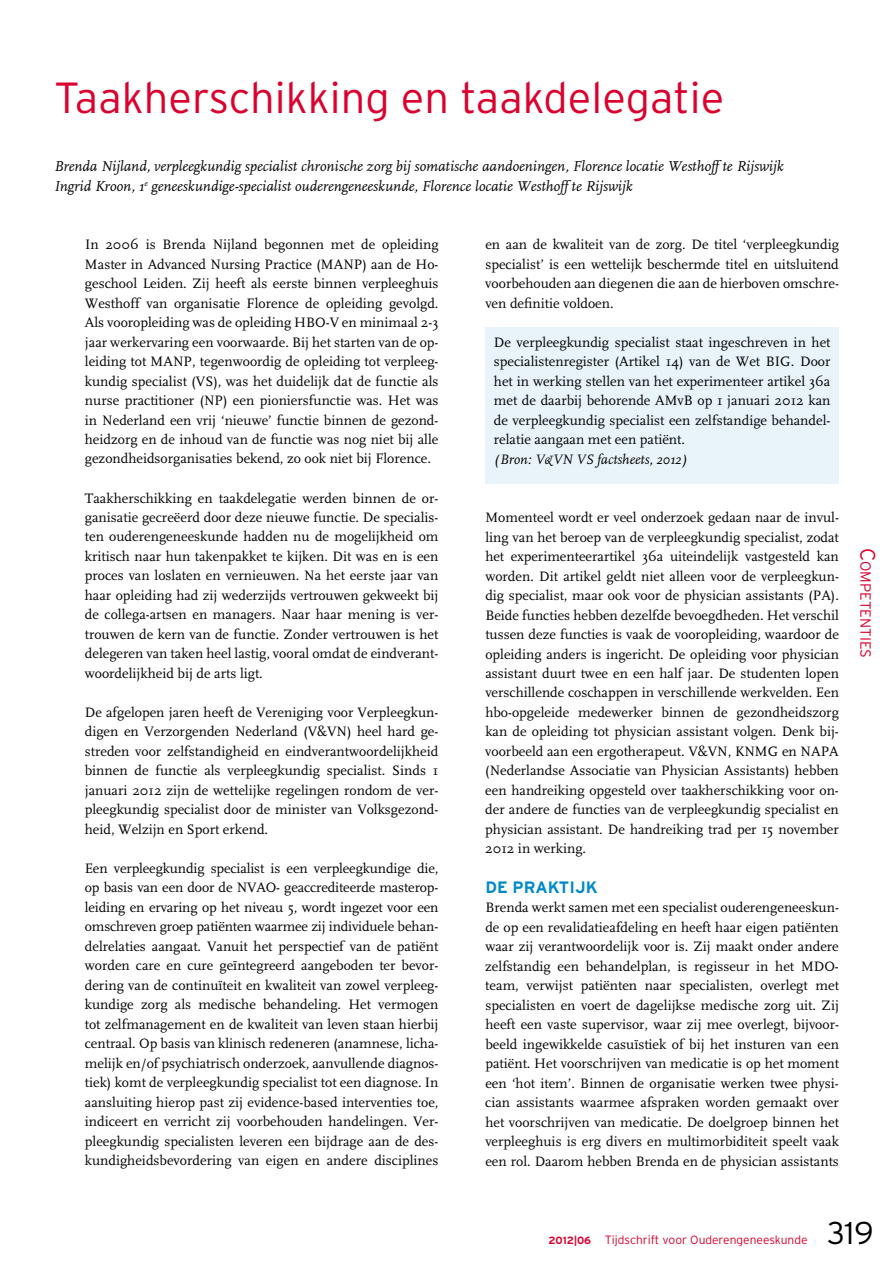
<style>
.page{position:relative;width:893px;height:1263px;background:#fff}
.page>*{position:absolute;margin:0;border:0;box-sizing:border-box;transform-origin:0 0}
.t1{font:300 43.5px "Interstate";color:#dc002e}
.t2{font:300 31.5px "Interstate";color:#000}
.t3{font:700 16.5px "Interstate";color:#008ac9}
.t4{font:italic 15px/19.5px "FF Scala";color:#000}
.t5{font:300 14.7px "Interstate";color:#dc002e}
.t6{font:14.25px/19.5px "FF Scala";color:#000;text-align:justify}
.t7{font:italic 14.25px "FF Scala";color:#000}
.t8{font:300 12px "Interstate";color:#dc002e}
.s1{font-size:21px}
.s2{font-weight:700;font-size:10.5px}
</style>
<div class="page">
<div style="left:485px;top:327px;width:354px;height:156px;background:#e9f3fa"></div>
<h1 class="t1" style="left:54px;top:73px;width:672px">Taakherschikking en taakdelegatie</h1>
<p class="t4" style="left:54px;top:157px;width:731px">Brenda Nijland, verpleegkundig specialist chronische zorg bij somatische aandoeningen, Florence locatie Westhoff te Rijswijk<br>Ingrid Kroon, 1<sup>e</sup> geneeskundige-specialist ouderengeneeskunde, Florence locatie Westhoff te Rijswijk</p>
<p class="t6" style="left:85px;top:235px;width:355px">In 2006 is Brenda Nijland begonnen met de opleiding Master in Advanced Nursing Practice (MANP) aan de Ho&shy;geschool Leiden. Zij heeft als eerste binnen verpleeghuis Westhoff van organisatie Florence de opleiding gevolgd.<br>Als vooropleiding was de opleiding HBO-V en minimaal 2-3 jaar werkervaring een voorwaarde. Bij het starten van de op&shy;leiding tot MANP, tegenwoordig de opleiding tot verpleeg&shy;kundig specialist (VS), was het duidelijk dat de functie als nurse practitioner (NP) een pioniersfunctie was. Het was in Nederland een vrij ‘nieuwe’ functie binnen de gezond&shy;heidzorg en de inhoud van de functie was nog niet bij alle gezondheidsorganisaties bekend, zo ook niet bij Florence.</p>
<p class="t6" style="left:85px;top:488px;width:355px">Taakherschikking en taakdelegatie werden binnen de or&shy;ganisatie gecreëerd door deze nieuwe functie. De specialis&shy;ten ouderengeneeskunde hadden nu de mogelijkheid om kritisch naar hun takenpakket te kijken. Dit was en is een proces van loslaten en vernieuwen. Na het eerste jaar van haar opleiding had zij wederzijds vertrouwen gekweekt bij de collega-artsen en managers. Naar haar mening is ver&shy;trouwen de kern van de functie. Zonder vertrouwen is het delegeren van taken heel lastig, vooral omdat de eindverant&shy;woordelijkheid bij de arts ligt.</p>
<p class="t6" style="left:85px;top:703px;width:355px">De afgelopen jaren heeft de Vereniging voor Verpleegkun&shy;digen en Verzorgenden Nederland (V&amp;VN) heel hard ge&shy;streden voor zelfstandigheid en eindverantwoordelijkheid binnen de functie als verpleegkundig specialist. Sinds 1 januari 2012 zijn de wettelijke regelingen rondom de ver&shy;pleegkundig specialist door de minister van Volksgezond&shy;heid, Welzijn en Sport erkend.</p>
<p class="t6" style="left:85px;top:859px;width:355px">Een verpleegkundig specialist is een verpleegkundige die, op basis van een door de NVAO- geaccrediteerde masterop&shy;leiding en ervaring op het niveau 5, wordt ingezet voor een omschreven groep patiënten waarmee zij individuele behan&shy;delrelaties aangaat. Vanuit het perspectief van de patiënt worden care en cure geïntegreerd aangeboden ter bevor&shy;dering van de continuïteit en kwaliteit van zowel verpleeg&shy;kundige zorg als medische behandeling. Het vermogen tot zelfmanagement en de kwaliteit van leven staan hierbij centraal. Op basis van klinisch redeneren (anamnese, licha&shy;melijk en/of psychiatrisch onderzoek, aanvullende diagnos&shy;tiek) komt de verpleegkundig specialist tot een diagnose. In aansluiting hierop past zij evidence-based interventies toe, indiceert en verricht zij voorbehouden handelingen. Ver&shy;pleegkundig specialisten leveren een bijdrage aan de des&shy;kundigheidsbevordering van eigen en andere disciplines</p>
<p class="t6" style="left:485px;top:235px;width:355px">en aan de kwaliteit van de zorg. De titel ‘verpleegkundig specialist’ is een wettelijk beschermde titel en uitsluitend voorbehouden aan diegenen die aan de hierboven omschre&shy;ven definitie voldoen.</p>
<p class="t6" style="left:494px;top:332px;width:338px">De verpleegkundig specialist staat ingeschreven in het specialistenregister (Artikel 14) van de Wet BIG. Door het in werking stellen van het experimenteer artikel 36a met de daarbij behorende AMvB op 1 januari 2012 kan de verpleegkundig specialist een zelfstandige behandel&shy;relatie aangaan met een patiënt.</p>
<p class="t7" style="left:494px;top:451px;width:195px">(Bron: V&amp;VN VS factsheets, 2012)</p>
<p class="t6" style="left:485px;top:508px;width:355px">Momenteel wordt er veel onderzoek gedaan naar de invul&shy;ling van het beroep van de verpleegkundig specialist, zodat het experimenteerartikel 36a uiteindelijk vastgesteld kan worden. Dit artikel geldt niet alleen voor de verpleegkun&shy;dig specialist, maar ook voor de physician assistants (PA).<br>Beide functies hebben dezelfde bevoegdheden. Het verschil tussen deze functies is vaak de vooropleiding, waardoor de opleiding anders is ingericht. De opleiding voor physician assistant duurt twee en een half jaar. De studenten lopen verschillende coschappen in verschillende werkvelden. Een hbo-opgeleide medewerker binnen de gezondheidszorg kan de opleiding tot physician assistant volgen. Denk bij&shy;voorbeeld aan een ergotherapeut. V&amp;VN, KNMG en NAPA (Nederlandse Associatie van Physician Assistants) hebben een handreiking opgesteld over taakherschikking voor on&shy;der andere de functies van de verpleegkundig specialist en physician assistant. De handreiking trad per 15 november 2012 in werking.</p>
<p class="t3" style="left:485px;top:877px;width:114px">DE PRAKTIJK</p>
<p class="t6" style="left:485px;top:898px;width:355px">Brenda werkt samen met een specialist ouderengeneeskun&shy;de op een revalidatieafdeling en heeft haar eigen patiënten waar zij verantwoordelijk voor is. Zij maakt onder andere zelfstandig een behandelplan, is regisseur in het MDO&shy;team, verwijst patiënten naar specialisten, overlegt met specialisten en voert de dagelijkse medische zorg uit. Zij heeft een vaste supervisor, waar zij mee overlegt, bijvoor&shy;beeld ingewikkelde casuïstiek of bij het insturen van een patiënt. Het voorschrijven van medicatie is op het moment een ‘hot item’. Binnen de organisatie werken twee physi&shy;cian assistants waarmee afspraken worden gemaakt over het voorschrijven van medicatie. De doelgroep binnen het verpleeghuis is erg divers en multimorbiditeit speelt vaak een rol. Daarom hebben Brenda en de physician assistants</p>
<p class="t5" style="left:874px;top:548px;width:112px;rotate:90deg"><span class="s1">C</span>OMPETENTIES</p>
<p class="t8" style="left:549px;top:1233px;width:260px"><span class="s2">2012|06</span> Tijdschrift voor Ouderengeneeskunde</p>
<h2 class="t2" style="left:827px;top:1215px;width:48px">319</h2>
</div>
